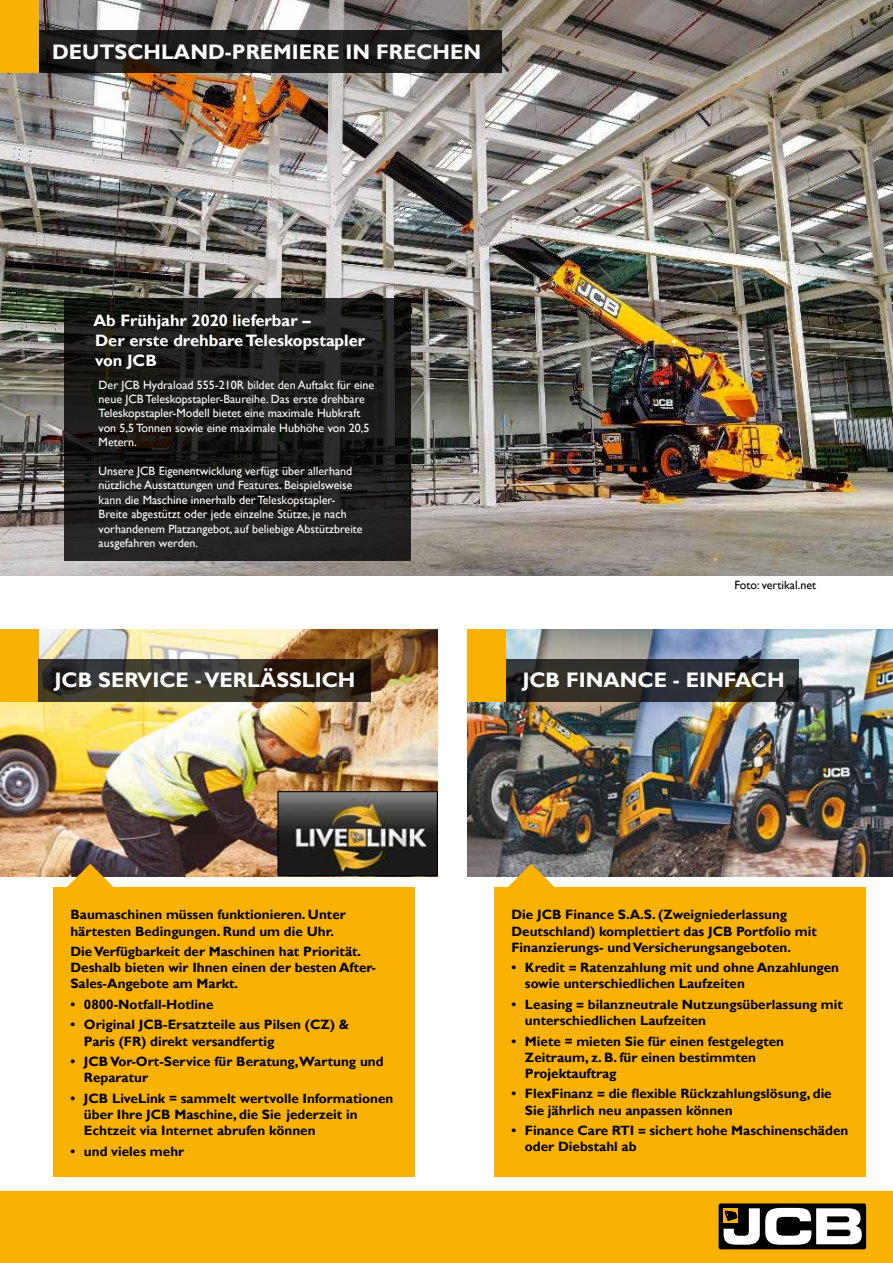
<style>
.page{position:relative;width:893px;height:1263px;background:#fff}
.page>*{position:absolute;margin:0;border:0;box-sizing:border-box;transform-origin:0 0}
.t1{font:700 21px "Gill Sans";color:#fff}
.t2{font:700 16.5px/19.8px "Gill Sans";color:#fff}
.t3{font:700 13.5px/16.2px "Gill Sans";color:#000}
.t4{font:12px/14.4px "Gill Sans";color:#fff}
.t5{font:12px "Gill Sans";color:#000}
</style>
<div class="page">
<div style="left:0;top:1191px;width:893px;height:72px;background:#f9b104"></div>
<div style="left:719px;top:1203px;width:147px;height:46px;background:#000;border-radius:2px"></div>
<div style="left:723px;top:1208px;width:15px;height:15px;background:#f9b104"></div>
<svg style="left:724px;top:1208px;width:138px;height:37px"></svg>
<img style="left:0;top:0;width:893px;height:576px">
<img style="left:0;top:629px;width:438px;height:247px">
<img style="left:468px;top:629px;width:425px;height:247px">
<svg style="left:64px;top:298px;width:346px;height:263px;background:#1c1b1a"></svg>
<svg style="left:38px;top:30px;width:464px;height:42px;background:#211f1c"></svg>
<div style="left:53px;top:887px;width:362px;height:290px;background:#f9b104"></div>
<div style="left:494px;top:887px;width:372px;height:290px;background:#f9b104"></div>
<svg style="left:66px;top:864px;width:48px;height:23px"></svg>
<svg style="left:507px;top:864px;width:48px;height:23px"></svg>
<div style="left:0;top:0;width:38px;height:72px;background:#f9b104"></div>
<div style="left:0;top:629px;width:38px;height:73px;background:#f9b104"></div>
<div style="left:468px;top:629px;width:38px;height:73px;background:#f9b104"></div>
<svg style="left:38px;top:659px;width:333px;height:43px;background:#363025"></svg>
<svg style="left:506px;top:659px;width:292px;height:43px;background:#2d2d2b"></svg>
<img style="left:279px;top:793px;width:157px;height:81px">
<div style="left:277px;top:791px;width:161px;height:85px;border:1px solid #000"></div>
<h1 class="t1" style="left:52px;top:39px;width:430px">DEUTSCHLAND-PREMIERE IN FRECHEN</h1>
<p class="t2" style="left:93px;top:311px;width:273px">Ab Frühjahr 2020 lieferbar –<br>Der erste drehbare Teleskopstapler von JCB</p>
<p class="t4" style="left:99px;top:378px;width:277px">Der JCB Hydraload 555-210R bildet den Auftakt für eine neue JCB Teleskopstapler-Baureihe. Das erste drehbare Teleskopstapler-Modell bietet eine maximale Hubkraft von 5,5 Tonnen sowie eine maximale Hubhöhe von 20,5<br>Metern.</p>
<p class="t4" style="left:99px;top:464px;width:266px">Unsere JCB Eigenentwicklung verfügt über allerhand nützliche Ausstattungen und Features. Beispielsweise kann die Maschine innerhalb der Teleskopstapler-Breite abgestützt oder jede einzelne Stütze, je nach vorhandenem Platzangebot, auf beliebige Abstützbreite ausgefahren werden.</p>
<p class="t5" style="left:734px;top:578px;width:83px">Foto: vertikal.net</p>
<h1 class="t1" style="left:55px;top:668px;width:302px">JCB SERVICE - VERLÄSSLICH</h1>
<h1 class="t1" style="left:522px;top:668px;width:264px">JCB FINANCE - EINFACH</h1>
<p class="t3" style="left:70px;top:907px;width:277px">Baumaschinen müssen funktionieren. Unter härtesten Bedingungen. Rund um die Uhr.</p>
<p class="t3" style="left:70px;top:944px;width:307px">Die Verfügbarkeit der Maschinen hat Priorität.<br>Deshalb bieten wir Ihnen einen der besten After-<br>Sales-Angebote am Markt.</p>
<p class="t3" style="left:70px;top:996px;width:145px">• 0800-Notfall-Hotline</p>
<p class="t3" style="left:84px;top:1017px;width:266px;text-indent:-14px">• Original JCB-Ersatzteile aus Pilsen (CZ) &amp;<br>Paris (FR) direkt versandfertig</p>
<p class="t3" style="left:84px;top:1054px;width:301px;text-indent:-14px">• JCB Vor-Ort-Service für Beratung,Wartung und<br>Reparatur</p>
<p class="t3" style="left:84px;top:1090px;width:311px;text-indent:-14px">• JCB LiveLink = sammelt wertvolle Informationen über Ihre JCB Maschine, die Sie jederzeit in<br>Echtzeit via Internet abrufen können</p>
<p class="t3" style="left:70px;top:1143px;width:115px">• und vieles mehr</p>
<p class="t3" style="left:511px;top:907px;width:307px">Die JCB Finance S.A.S. (Zweigniederlassung<br>Deutschland) komplettiert das JCB Portfolio mit<br>Finanzierungs- und Versicherungsangeboten.</p>
<p class="t3" style="left:525px;top:960px;width:316px;text-indent:-14px">• Kredit = Ratenzahlung mit und ohne Anzahlungen sowie unterschiedlichen Laufzeiten</p>
<p class="t3" style="left:525px;top:996px;width:320px;text-indent:-13px">• Leasing = bilanzneutrale Nutzungsüberlassung mit unterschiedlichen Laufzeiten</p>
<p class="t3" style="left:525px;top:1033px;width:261px;text-indent:-14px">• Miete = mieten Sie für einen festgelegten<br>Zeitraum, z. B. für einen bestimmten<br>Projektauftrag</p>
<p class="t3" style="left:525px;top:1086px;width:308px;text-indent:-14px">• FlexFinanz = die flexible Rückzahlungslösung, die<br>Sie jährlich neu anpassen können</p>
<p class="t3" style="left:525px;top:1123px;width:325px;text-indent:-14px">• Finance Care RTI = sichert hohe Maschinenschäden oder Diebstahl ab</p>
</div>
